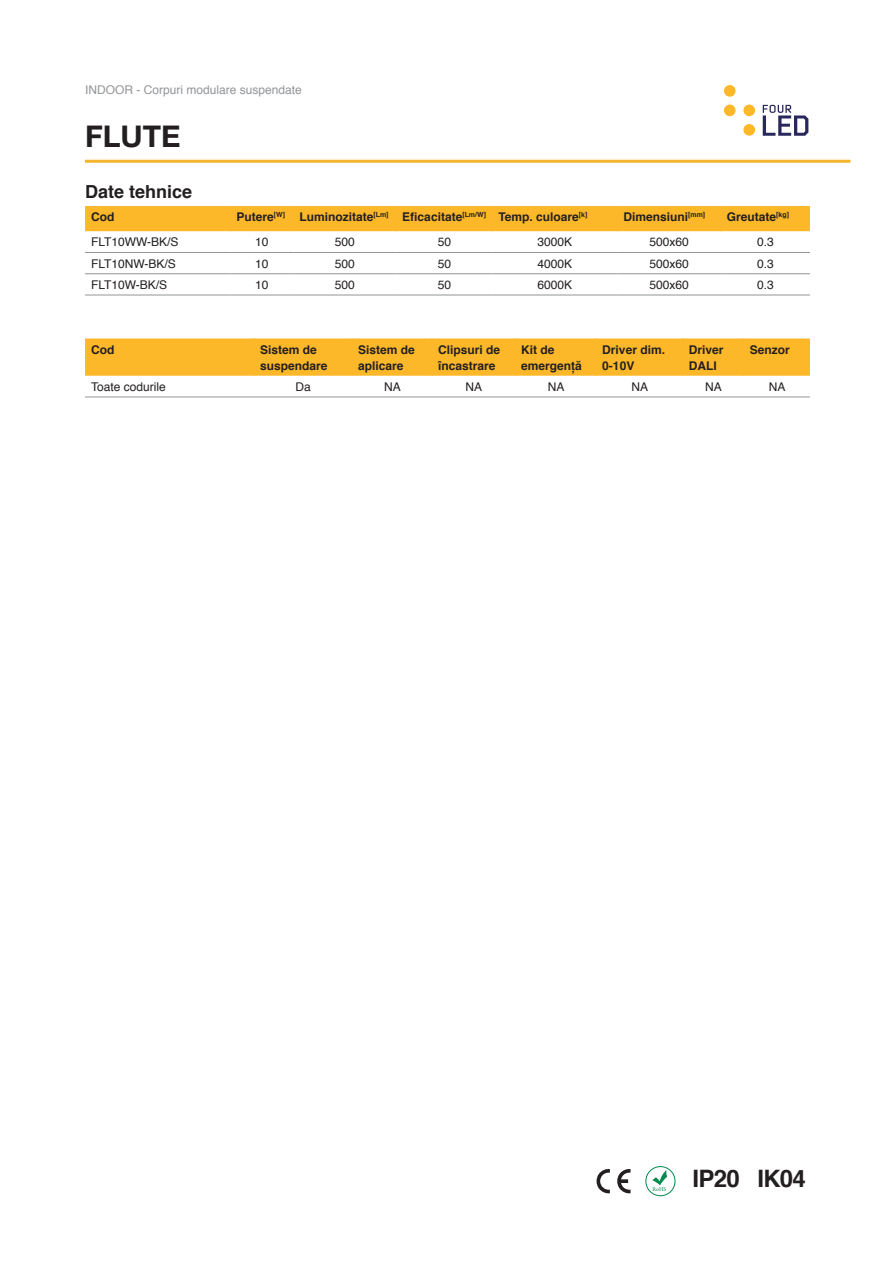
<style>
.page{position:relative;width:893px;height:1263px;background:#fff}
.page>*{position:absolute;margin:0;border:0;box-sizing:border-box;transform-origin:0 0}
.t1{font:700 30px "Helvetica Neue";color:#231f20}
.t2{font:700 24px "Helvetica";letter-spacing:-.03em;color:#231f20}
.t3{font:700 18px "Helvetica";color:#231f20}
.t4{font:700 12px/16.2px "Helvetica";color:#231f20}
.t5{font:12px "Helvetica";color:#231f20}
.t6{font:12px "Helvetica";color:#939598}
.t7{font:5.85px "Minion Pro";color:#008b4e}
</style>
<div class="page">
<hr style="left:85px;top:160px;width:765px;height:3px;background:#f5b42b">
<svg style="left:763px;top:105px;width:45px;height:31px"></svg>
<div style="left:743px;top:105px;width:12px;height:11px;background:#fdb82a;border-radius:50%"></div>
<div style="left:743px;top:124px;width:12px;height:12px;background:#fdb82a;border-radius:50%"></div>
<div style="left:724px;top:85px;width:12px;height:12px;background:#fdb82a;border-radius:50%"></div>
<div style="left:724px;top:105px;width:12px;height:11px;background:#fdb82a;border-radius:50%"></div>
<svg style="left:617px;top:1169px;width:13px;height:25px"></svg>
<svg style="left:596px;top:1169px;width:14px;height:25px"></svg>
<svg style="left:652px;top:1170px;width:15px;height:15px"></svg>
<div style="left:645px;top:1166px;width:30px;height:30px;border:1px solid #008b4e;border-radius:50%"></div>
<hr style="left:85px;top:252px;width:145px;height:1px;background:#939598">
<hr style="left:230px;top:252px;width:63px;height:1px;background:#939598">
<hr style="left:293px;top:252px;width:103px;height:1px;background:#939598">
<hr style="left:396px;top:252px;width:96px;height:1px;background:#939598">
<hr style="left:492px;top:252px;width:125px;height:1px;background:#939598">
<hr style="left:617px;top:252px;width:104px;height:1px;background:#939598">
<hr style="left:721px;top:252px;width:89px;height:1px;background:#939598">
<hr style="left:85px;top:273px;width:145px;height:1px;background:#939598">
<hr style="left:230px;top:273px;width:63px;height:1px;background:#939598">
<hr style="left:293px;top:273px;width:103px;height:1px;background:#939598">
<hr style="left:396px;top:273px;width:96px;height:1px;background:#939598">
<hr style="left:492px;top:273px;width:125px;height:1px;background:#939598">
<hr style="left:617px;top:273px;width:104px;height:1px;background:#939598">
<hr style="left:721px;top:273px;width:89px;height:1px;background:#939598">
<hr style="left:85px;top:295px;width:145px;height:1px;background:#939598">
<hr style="left:230px;top:295px;width:63px;height:1px;background:#939598">
<hr style="left:293px;top:295px;width:103px;height:1px;background:#939598">
<hr style="left:396px;top:295px;width:96px;height:1px;background:#939598">
<hr style="left:492px;top:295px;width:125px;height:1px;background:#939598">
<hr style="left:617px;top:295px;width:104px;height:1px;background:#939598">
<hr style="left:721px;top:295px;width:89px;height:1px;background:#939598">
<div style="left:85px;top:206px;width:725px;height:25px;background:#fdb82a"></div>
<hr style="left:720px;top:206px;width:2px;height:25px;background:#fdb82a">
<div style="left:85px;top:338px;width:725px;height:38px;background:#fdb82a"></div>
<hr style="left:85px;top:397px;width:169px;height:1px;background:#939598">
<hr style="left:254px;top:397px;width:98px;height:1px;background:#939598">
<hr style="left:352px;top:397px;width:80px;height:1px;background:#939598">
<hr style="left:432px;top:397px;width:83px;height:1px;background:#939598">
<hr style="left:515px;top:397px;width:81px;height:1px;background:#939598">
<hr style="left:596px;top:397px;width:87px;height:1px;background:#939598">
<hr style="left:683px;top:397px;width:61px;height:1px;background:#939598">
<hr style="left:744px;top:397px;width:66px;height:1px;background:#939598">
<hr style="left:254px;top:338px;width:1px;height:38px;background:#fdb82a">
<hr style="left:351px;top:338px;width:2px;height:38px;background:#fdb82a">
<hr style="left:431px;top:338px;width:2px;height:38px;background:#fdb82a">
<hr style="left:514px;top:338px;width:2px;height:38px;background:#fdb82a">
<hr style="left:596px;top:338px;width:1px;height:38px;background:#fdb82a">
<hr style="left:682px;top:338px;width:1px;height:38px;background:#fdb82a">
<hr style="left:743px;top:338px;width:2px;height:38px;background:#fdb82a">
<p class="t6" style="left:85px;top:81px;width:218px">INDOOR - Corpuri modulare suspendate</p>
<p class="t1" style="left:85px;top:113px;width:97px">FLUTE</p>
<p class="t3" style="left:85px;top:178px;width:109px">Date tehnice</p>
<p class="t4" style="left:91px;top:209px;width:25px">Cod</p>
<p class="t4" style="left:236px;top:209px;width:50px">Putere<sup>[W]</sup></p>
<p class="t4" style="left:299px;top:209px;width:91px">Luminozitate<sup>[Lm]</sup></p>
<p class="t4" style="left:402px;top:209px;width:85px">Eficacitate<sup>[Lm/W]</sup></p>
<p class="t4" style="left:498px;top:209px;width:91px">Temp. culoare<sup>[k]</sup></p>
<p class="t4" style="left:623px;top:209px;width:83px">Dimensiuni<sup>[mm]</sup></p>
<p class="t4" style="left:727px;top:209px;width:64px">Greutate<sup>[kg]</sup></p>
<p class="t5" style="left:91px;top:233px;width:89px">FLT10WW-BK/S</p>
<p class="t5" style="left:255px;top:233px;width:15px">10</p>
<p class="t5" style="left:335px;top:233px;width:22px">500</p>
<p class="t5" style="left:438px;top:233px;width:15px">50</p>
<p class="t5" style="left:538px;top:233px;width:36px">3000K</p>
<p class="t5" style="left:649px;top:233px;width:41px">500x60</p>
<p class="t5" style="left:757px;top:233px;width:18px">0.3</p>
<p class="t5" style="left:91px;top:254px;width:86px">FLT10NW-BK/S</p>
<p class="t5" style="left:255px;top:254px;width:15px">10</p>
<p class="t5" style="left:335px;top:254px;width:22px">500</p>
<p class="t5" style="left:438px;top:254px;width:15px">50</p>
<p class="t5" style="left:538px;top:254px;width:36px">4000K</p>
<p class="t5" style="left:649px;top:254px;width:41px">500x60</p>
<p class="t5" style="left:757px;top:254px;width:18px">0.3</p>
<p class="t5" style="left:91px;top:275px;width:78px">FLT10W-BK/S</p>
<p class="t5" style="left:255px;top:275px;width:15px">10</p>
<p class="t5" style="left:335px;top:275px;width:22px">500</p>
<p class="t5" style="left:438px;top:275px;width:15px">50</p>
<p class="t5" style="left:538px;top:275px;width:36px">6000K</p>
<p class="t5" style="left:649px;top:275px;width:41px">500x60</p>
<p class="t5" style="left:757px;top:275px;width:18px">0.3</p>
<p class="t4" style="left:91px;top:341px;width:25px">Cod</p>
<p class="t4" style="left:260px;top:341px;width:58px">Sistem de</p>
<p class="t4" style="left:260px;top:357px;width:69px">suspendare</p>
<p class="t4" style="left:358px;top:341px;width:58px">Sistem de aplicare</p>
<p class="t4" style="left:438px;top:341px;width:64px">Clipsuri de încastrare</p>
<p class="t4" style="left:521px;top:341px;width:35px">Kit de</p>
<p class="t4" style="left:521px;top:357px;width:62px">emergență</p>
<p class="t4" style="left:602px;top:341px;width:64px">Driver dim.<br>0-10V</p>
<p class="t4" style="left:689px;top:341px;width:36px">Driver</p>
<p class="t4" style="left:689px;top:357px;width:29px">DALI</p>
<p class="t4" style="left:750px;top:341px;width:42px">Senzor</p>
<p class="t5" style="left:91px;top:377px;width:76px">Toate codurile</p>
<p class="t5" style="left:295px;top:377px;width:17px">Da</p>
<p class="t5" style="left:384px;top:377px;width:18px">NA</p>
<p class="t5" style="left:465px;top:377px;width:18px">NA</p>
<p class="t5" style="left:548px;top:377px;width:18px">NA</p>
<p class="t5" style="left:631px;top:377px;width:18px">NA</p>
<p class="t5" style="left:705px;top:377px;width:18px">NA</p>
<p class="t5" style="left:769px;top:377px;width:18px">NA</p>
<p class="t7" style="left:652px;top:1185px;width:15px">RoHS</p>
<p class="t2" style="left:693px;top:1160px;width:49px">IP20</p>
<p class="t2" style="left:757px;top:1160px;width:50px">IK04</p>
</div>
